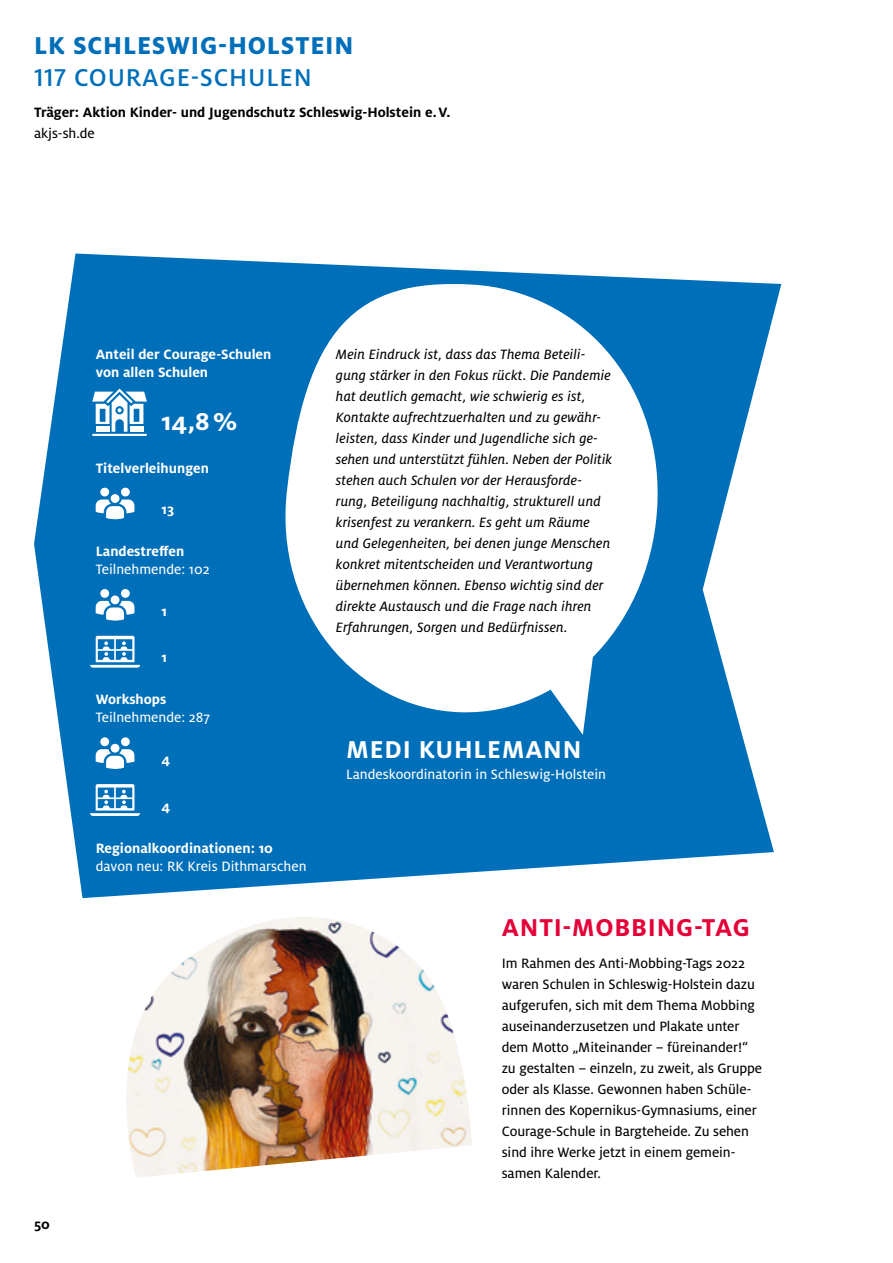
<style>
.page{position:relative;width:893px;height:1263px;background:#fff}
.page>*{position:absolute;margin:0;border:0;box-sizing:border-box;transform-origin:0 0}
.t1{font:800 27px "Milo Pro";letter-spacing:.03em;color:#006fb9}
.t2{font:500 27px "Milo Pro";letter-spacing:.03em;color:#006fb9}
.t3{font:700 27px "Milo Pro";letter-spacing:.03em;color:#fff}
.t4{font:700 27px "Milo Pro";letter-spacing:.03em;color:#e40138}
.t5{font:italic 15px/21px "Milo Pro Text";letter-spacing:.01em;color:#000}
.t6{font:15px/21px "Milo Pro Text";letter-spacing:-.005em;color:#000}
.t7{font:700 15px/18px "Milo Pro";color:#fff}
.t8{font:15px "Milo Pro Text";color:#fff}
.t9{font:700 15px "Milo Pro";color:#000}
</style>
<div class="page">
<svg style="left:34px;top:254px;width:747px;height:644px;fill:#006fb9"></svg>
<img style="left:126px;top:917px;width:346px;height:260px">
<hr style="left:92px;top:434px;width:55px;height:2px;background:#fff">
<svg style="left:92px;top:389px;width:55px;height:43px"></svg>
<div style="left:111px;top:494px;width:8px;height:9px;background:#fff;border-radius:50%"></div>
<div style="left:121px;top:488px;width:9px;height:8px;background:#fff;border-radius:50%"></div>
<div style="left:100px;top:488px;width:9px;height:8px;background:#fff;border-radius:50%"></div>
<svg style="left:96px;top:499px;width:38px;height:22px"></svg>
<div style="left:111px;top:744px;width:8px;height:9px;background:#fff;border-radius:50%"></div>
<div style="left:121px;top:737px;width:9px;height:9px;background:#fff;border-radius:50%"></div>
<div style="left:100px;top:737px;width:9px;height:9px;background:#fff;border-radius:50%"></div>
<svg style="left:96px;top:749px;width:38px;height:21px"></svg>
<div style="left:111px;top:595px;width:8px;height:9px;background:#fff;border-radius:50%"></div>
<div style="left:121px;top:589px;width:9px;height:9px;background:#fff;border-radius:50%"></div>
<div style="left:100px;top:589px;width:9px;height:9px;background:#fff;border-radius:50%"></div>
<svg style="left:96px;top:601px;width:38px;height:21px"></svg>
<svg style="left:90px;top:784px;width:50px;height:32px"></svg>
<svg style="left:90px;top:636px;width:50px;height:32px"></svg>
<svg style="left:273px;top:278px;width:388px;height:437px"></svg>
<svg style="left:550px;top:655px;width:43px;height:80px"></svg>
<h1 class="t1" style="left:34px;top:30px;width:321px">LK SCHLESWIG-HOLSTEIN</h1>
<h1 class="t2" style="left:34px;top:62px;width:279px">117 COURAGE-SCHULEN</h1>
<p class="t9" style="left:34px;top:104px;width:418px">Träger: Aktion Kinder- und Jugendschutz Schleswig-Holstein e.V.</p>
<p class="t6" style="left:34px;top:123px;width:62px">akjs-sh.de</p>
<p class="t9" style="left:34px;top:1216px;width:17px">50</p>
<p class="t7" style="left:96px;top:345px;width:177px">Anteil der Courage-Schulen von allen Schulen</p>
<h1 class="t3" style="left:162px;top:406px;width:77px">14,8%</h1>
<p class="t7" style="left:96px;top:459px;width:115px">Titelverleihungen</p>
<p class="t7" style="left:162px;top:500px;width:14px">13</p>
<p class="t7" style="left:96px;top:542px;width:90px">Landestreffen</p>
<p class="t8" style="left:96px;top:561px;width:115px">Teilnehmende: 102</p>
<p class="t7" style="left:162px;top:602px;width:7px">1</p>
<p class="t7" style="left:162px;top:649px;width:7px">1</p>
<p class="t7" style="left:96px;top:690px;width:72px">Workshops</p>
<p class="t8" style="left:96px;top:709px;width:116px">Teilnehmende: 287</p>
<p class="t7" style="left:162px;top:750px;width:10px">4</p>
<p class="t7" style="left:162px;top:797px;width:10px">4</p>
<p class="t7" style="left:96px;top:839px;width:179px">Regionalkoordinationen: 10</p>
<p class="t8" style="left:96px;top:857px;width:212px">davon neu: RK Kreis Dithmarschen</p>
<p class="t5" style="left:336px;top:343px;width:278px">Mein Eindruck ist, dass das Thema Beteili&shy;gung stärker in den Fokus rückt. Die Pandemie hat deutlich gemacht, wie schwierig es ist, Kontakte aufrechtzuerhalten und zu gewähr&shy;leisten, dass Kinder und Jugendliche sich ge&shy;sehen und unterstützt fühlen. Neben der Politik stehen auch Schulen vor der Herausforde&shy;rung, Beteiligung nachhaltig, strukturell und krisenfest zu verankern. Es geht um Räume und Gelegenheiten, bei denen junge Menschen konkret mitentscheiden und Verantwortung übernehmen können. Ebenso wichtig sind der direkte Austausch und die Frage nach ihren Erfahrungen, Sorgen und Bedürfnissen.</p>
<h1 class="t3" style="left:346px;top:734px;width:237px">MEDI KUHLEMANN</h1>
<p class="t8" style="left:346px;top:766px;width:262px">Landeskoordinatorin in Schleswig-Holstein</p>
<h1 class="t4" style="left:502px;top:912px;width:250px">ANTI-MOBBING-TAG</h1>
<p class="t6" style="left:502px;top:952px;width:262px">Im Rahmen des Anti-Mobbing-Tags 2022 waren Schulen in Schleswig-Holstein dazu aufgerufen, sich mit dem Thema Mobbing auseinanderzusetzen und Plakate unter dem Motto „Miteinander – füreinander!“ zu gestalten – einzeln, zu zweit, als Gruppe oder als Klasse. Gewonnen haben Schüle&shy;rinnen des Kopernikus-Gymnasiums, einer Courage-Schule in Bargteheide. Zu sehen sind ihre Werke jetzt in einem gemein&shy;samen Kalender.</p>
</div>
